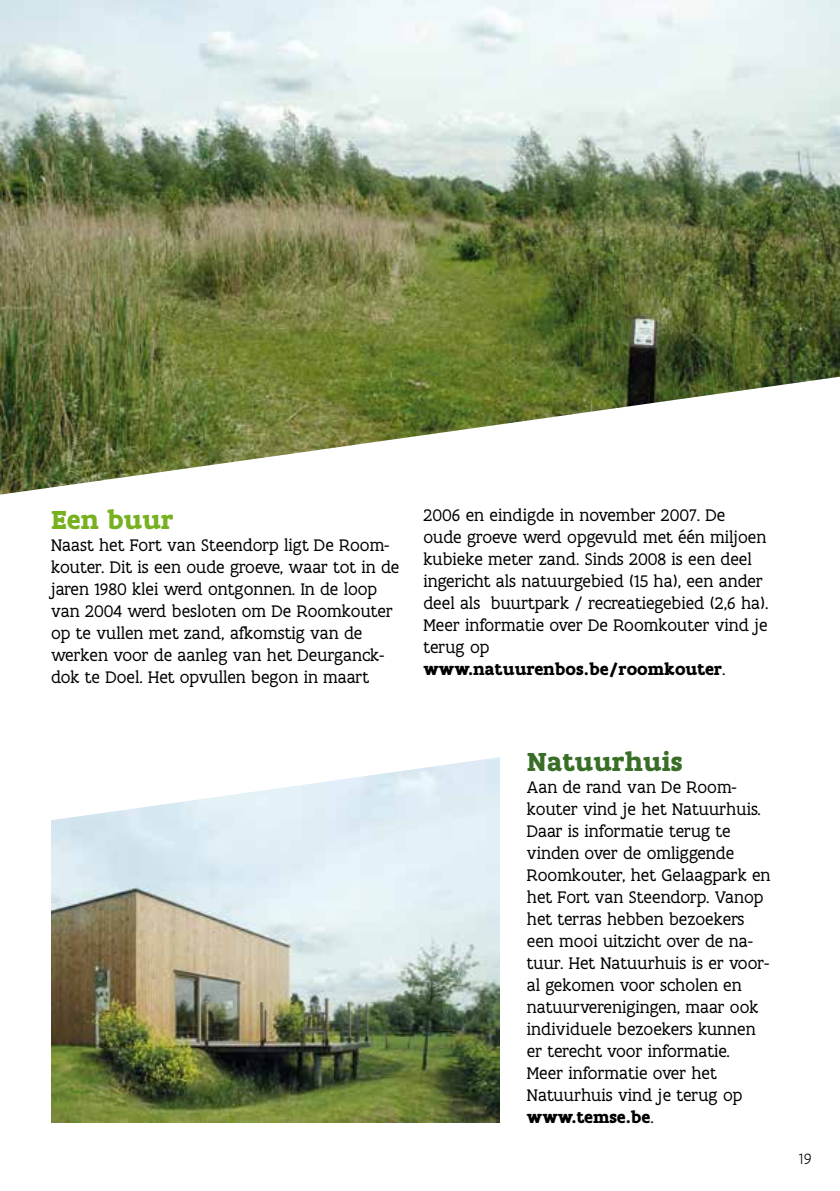
<style>
.page{position:relative;width:840px;height:1191px;background:#fff}
.page>*{position:absolute;margin:0;border:0;box-sizing:border-box;transform-origin:0 0}
.t1{font:700 28px "Flanders Art Serif";color:#396e27}
.t2{font:700 28px "Flanders Art Serif";color:#77b11f}
.t3{font:18px/22px "Flanders Art Serif";color:#000}
.t4{font:300 16px "Flanders Art Sans";color:#000}
.s1{font-weight:700}
</style>
<div class="page">
<img style="left:51px;top:827px;width:448px;height:296px">
<img style="left:0;top:0;width:839px;height:374px">
<svg style="left:0;top:374px;width:839px;height:453px"></svg>
<h1 class="t2" style="left:51px;top:502px;width:124px">Een buur</h1>
<p class="t3" style="left:51px;top:534px;width:349px">Naast het Fort van Steendorp ligt De Room&shy;kouter. Dit is een oude groeve, waar tot in de jaren 1980 klei werd ontgonnen. In de loop van 2004 werd besloten om De Roomkouter op te vullen met zand, afkomstig van de werken voor de aanleg van het Deurganck&shy;dok te Doel. Het opvullen begon in maart</p>
<p class="t3" style="left:423px;top:505px;width:346px">2006 en eindigde in november 2007. De<br>oude groeve werd opgevuld met één miljoen kubieke meter zand. Sinds 2008 is een deel ingericht als natuurgebied (15 ha), een ander deel als buurtpark / recreatiegebied (2,6 ha).<br>Meer informatie over De Roomkouter vind je terug op <span class="s1">www.natuurenbos.be/roomkouter</span>.</p>
<h1 class="t1" style="left:526px;top:744px;width:157px">Natuurhuis</h1>
<p class="t3" style="left:526px;top:776px;width:245px">Aan de rand van De Room&shy;kouter vind je het Natuurhuis.<br>Daar is informatie terug te vinden over de omliggende<br>Roomkouter, het Gelaagpark en het Fort van Steendorp. Vanop het terras hebben bezoekers een mooi uitzicht over de na&shy;tuur. Het Natuurhuis is er voor&shy;al gekomen voor scholen en natuurverenigingen, maar ook individuele bezoekers kunnen er terecht voor informatie.<br>Meer informatie over het<br>Natuurhuis vind je terug op <span class="s1">www.temse.be</span>.</p>
<p class="t4" style="left:798px;top:1149px;width:14px">19</p>
</div>
